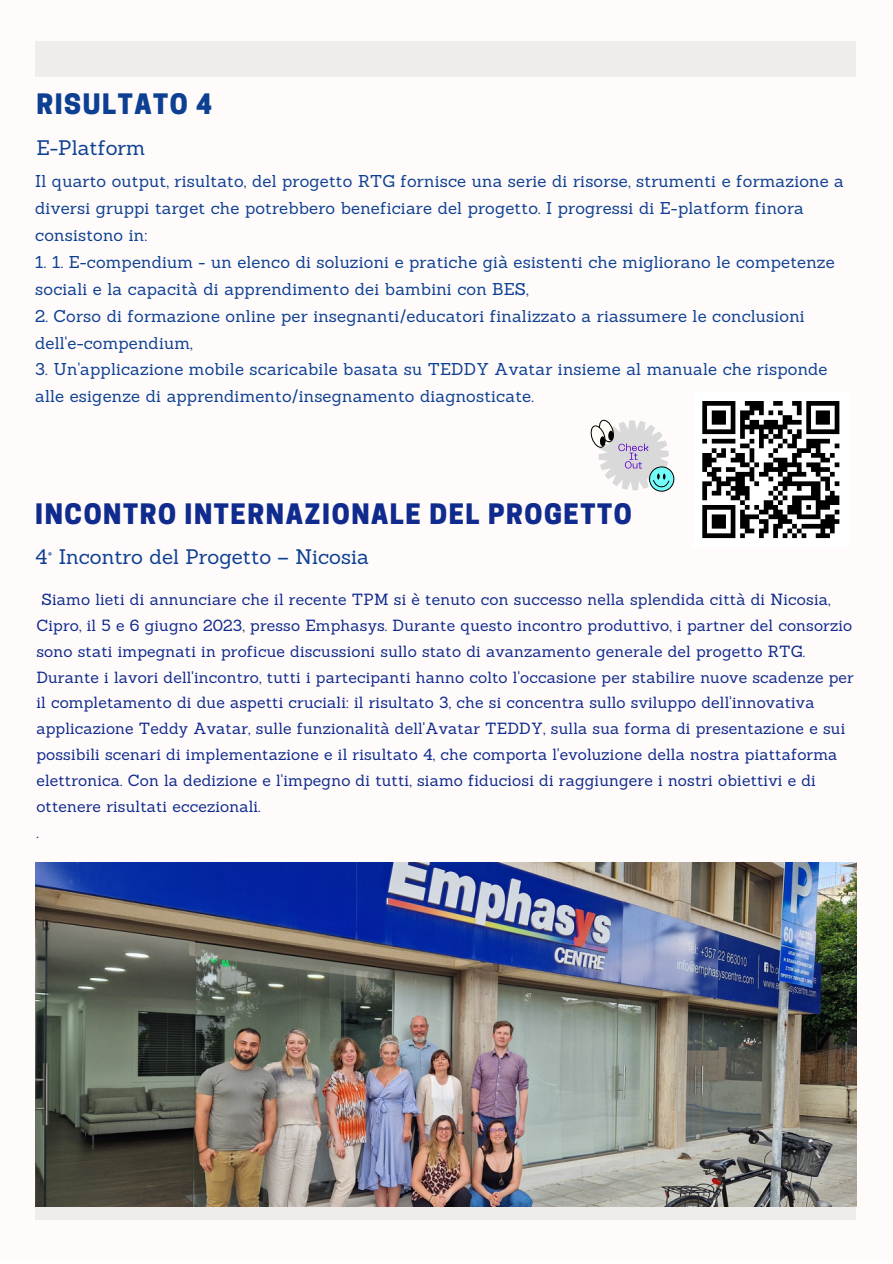
<style>
.page{position:relative;width:893px;height:1264px;background:#fff}
.page>*{position:absolute;margin:0;border:0;box-sizing:border-box;transform-origin:0 0}
.t1{font:800 26.4px "Cooper Hewitt";letter-spacing:.06em;color:#102b8e}
.t2{font:800 26.4px "Cooper Hewitt";letter-spacing:.06em;color:#0d4093}
.t3{font:20.55px "Sanchez";color:#0d4093}
.t4{font:16.65px/27px "Sanchez";letter-spacing:.01em;color:#0d4093}
.t5{font:15.75px/25.8px "Sanchez";letter-spacing:.01em;color:#102b8e}
</style>
<div class="page">
<div style="left:0;top:0;width:892px;height:1262px;background:#fffbfa"></div>
<svg style="left:36px;top:1206px;width:819px;height:13px;fill:#f0eceb"></svg>
<div style="left:36px;top:41px;width:819px;height:35px;background:#f0eceb"></div>
<svg style="left:590px;top:419px;width:85px;height:73px"></svg>
<div style="left:608px;top:430px;width:5px;height:10px;background:#000;border-radius:50%"></div>
<svg style="left:599px;top:436px;width:6px;height:10px"></svg>
<img style="left:35px;top:862px;width:821px;height:344px">
<div style="left:692px;top:391px;width:156px;height:156px;background:#fff"></div>
<svg style="left:702px;top:401px;width:138px;height:138px"></svg>
<p class="t2" style="left:36px;top:94px;width:177px">RISULTATO 4</p>
<p class="t3" style="left:36px;top:134px;width:110px">E-Platform</p>
<p class="t4" style="left:35px;top:167px;width:810px">Il quarto output, risultato, del progetto RTG fornisce una serie di risorse, strumenti e formazione a diversi gruppi target che potrebbero beneficiare del progetto. I progressi di E-platform finora consistono in:</p>
<p class="t4" style="left:35px;top:248px;width:801px">1. 1. E-compendium - un elenco di soluzioni e pratiche già esistenti che migliorano le competenze sociali e la capacità di apprendimento dei bambini con BES,</p>
<p class="t4" style="left:35px;top:302px;width:771px">2. Corso di formazione online per insegnanti/educatori finalizzato a riassumere le conclusioni dell'e-compendium,</p>
<p class="t4" style="left:35px;top:356px;width:793px">3. Un'applicazione mobile scaricabile basata su TEDDY Avatar insieme al manuale che risponde alle esigenze di apprendimento/insegnamento diagnosticate.</p>
<p class="t1" style="left:35px;top:504px;width:598px">INCONTRO INTERNAZIONALE DEL PROGETTO</p>
<p class="t3" style="left:35px;top:543px;width:335px">4° Incontro del Progetto – Nicosia</p>
<p class="t5" style="left:36px;top:586px;width:819px;text-indent:5px">Siamo lieti di annunciare che il recente TPM si è tenuto con successo nella splendida città di Nicosia, Cipro, il 5 e 6 giugno 2023, presso Emphasys. Durante questo incontro produttivo, i partner del consorzio sono stati impegnati in proficue discussioni sullo stato di avanzamento generale del progetto RTG.<br>Durante i lavori dell'incontro, tutti i partecipanti hanno colto l'occasione per stabilire nuove scadenze per il completamento di due aspetti cruciali: il risultato 3, che si concentra sullo sviluppo dell'innovativa applicazione Teddy Avatar, sulle funzionalità dell'Avatar TEDDY, sulla sua forma di presentazione e sui possibili scenari di implementazione e il risultato 4, che comporta l'evoluzione della nostra piattaforma elettronica. Con la dedizione e l'impegno di tutti, siamo fiduciosi di raggiungere i nostri obiettivi e di ottenere risultati eccezionali.</p>
<p class="t5" style="left:36px;top:819px;width:4px">.</p>
</div>
